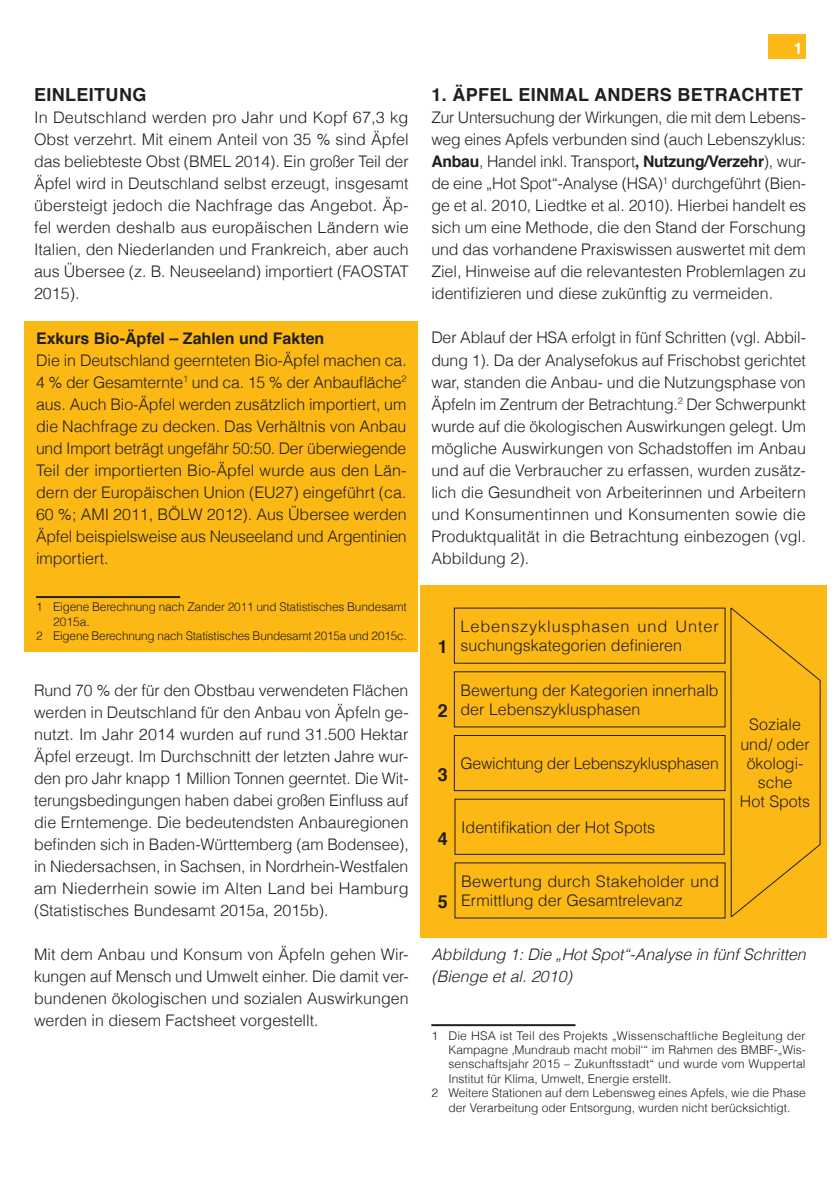
<style>
.page{position:relative;width:840px;height:1191px;background:#fff}
.page>*{position:absolute;margin:0;border:0;box-sizing:border-box;transform-origin:0 0}
.Abbildung_H3{font:700 18px "Helvetica";letter-spacing:.02em;color:#231f20}
.Text{font:300 16px/22px "Helvetica";color:#231f20;text-align:justify}
.Exkurs_Text{font:300 16px/22px "Helvetica";letter-spacing:-.01em;color:#231f20;text-align:justify}
.Abbildung_Text{font:300 16px/19.2px "Helvetica";color:#231f20}
.Berschriftung_Abbild{font:italic 300 16px/22px "Helvetica";letter-spacing:-.005em;color:#231f20}
.Exkurs_Headline{font:700 16px "Helvetica";color:#231f20}
.Numerierung{font:700 16px "Helvetica";color:#fff}
.Fußnote_-_flüchtig{font:300 12px/14.4px "Helvetica";color:#231f20;text-align:justify}
.s1{font-weight:700}
</style>
<div class="page">
<div style="left:767px;top:34px;width:38px;height:24px;background:#fcb814"></div>
<hr style="left:431px;top:1024px;width:144px;height:2px;background:#231f20">
<div style="left:25px;top:321px;width:393px;height:330px;background:#fcb814"></div>
<hr style="left:36px;top:596px;width:144px;height:2px;background:#231f20">
<div style="left:419px;top:585px;width:407px;height:352px;background:#fcb814"></div>
<div style="left:453px;top:735px;width:272px;height:56px;border:1px solid #231f20"></div>
<div style="left:454px;top:798px;width:270px;height:57px;border:1px solid #231f20"></div>
<hr style="left:418px;top:536px;width:2px;height:577px;background:#fff">
<svg style="left:730px;top:607px;width:90px;height:311px"></svg>
<h3 class="Abbildung_H3" style="left:34px;top:81px;width:114px">EINLEITUNG</h3>
<p class="Text" style="left:34px;top:106px;width:376px">In Deutschland werden pro Jahr und Kopf 67,3 kg Obst verzehrt. Mit einem Anteil von 35 % sind Äpfel das beliebteste Obst (BMEL 2014). Ein großer Teil der Äpfel wird in Deutschland selbst erzeugt, insgesamt übersteigt jedoch die Nachfrage das Angebot. Äp&shy;fel werden deshalb aus europäischen Ländern wie Italien, den Niederlanden und Frankreich, aber auch aus Übersee (z. B. Neuseeland) importiert (FAOSTAT 2015).</p>
<p class="Exkurs_Headline" style="left:36px;top:325px;width:290px">Exkurs Bio-Äpfel – Zahlen und Fakten</p>
<p class="Exkurs_Text" style="left:36px;top:348px;width:372px">Die in Deutschland geernteten Bio-Äpfel machen ca.<br>4 % der Gesamternte<sup>1</sup> und ca. 15 % der Anbaufläche<sup>2 </sup>aus. Auch Bio-Äpfel werden zusätzlich importiert, um die Nachfrage zu decken. Das Verhältnis von Anbau und Import beträgt ungefähr 50:50. Der überwiegende Teil der importierten Bio-Äpfel wurde aus den Län&shy;dern der Europäischen Union (EU27) eingeführt (ca.<br>60 %; AMI 2011, BÖLW 2012). Aus Übersee werden Äpfel beispielsweise aus Neuseeland und Argentinien importiert.</p>
<p class="Fußnote_-_flüchtig" style="left:53px;top:599px;width:355px;text-indent:-17px">1 Eigene Berechnung nach Zander 2011 und Statistisches Bundesamt<br>2015a.</p>
<p class="Fußnote_-_flüchtig" style="left:36px;top:628px;width:372px">2 Eigene Berechnung nach Statistisches Bundesamt 2015a und 2015c.</p>
<p class="Text" style="left:34px;top:678px;width:376px">Rund 70 % der für den Obstbau verwendeten Flächen werden in Deutschland für den Anbau von Äpfeln ge&shy;nutzt. Im Jahr 2014 wurden auf rund 31.500 Hektar Äpfel erzeugt. Im Durchschnitt der letzten Jahre wur&shy;den pro Jahr knapp 1 Million Tonnen geerntet. Die Wit&shy;terungsbedingungen haben dabei großen Einfluss auf die Erntemenge. Die bedeutendsten Anbauregionen befinden sich in Baden-Württemberg (am Bodensee), in Niedersachsen, in Sachsen, in Nordrhein-Westfalen am Niederrhein sowie im Alten Land bei Hamburg (Statistisches Bundesamt 2015a, 2015b).</p>
<p class="Text" style="left:34px;top:942px;width:376px">Mit dem Anbau und Konsum von Äpfeln gehen Wir&shy;kungen auf Mensch und Umwelt einher. Die damit ver&shy;bundenen ökologischen und sozialen Auswirkungen werden in diesem Factsheet vorgestellt.</p>
<p class="Numerierung" style="left:793px;top:35px;width:10px">1</p>
<h3 class="Abbildung_H3" style="left:431px;top:81px;width:373px">1. ÄPFEL EINMAL ANDERS BETRACHTET</h3>
<p class="Text" style="left:431px;top:106px;width:376px">Zur Untersuchung der Wirkungen, die mit dem Lebens&shy;weg eines Apfels verbunden sind (auch Lebenszyklus:<br><span class="s1">Anbau</span>, Handel inkl. Transport<span class="s1">, Nutzung/Verzehr</span>), wur&shy;de eine „Hot Spot“-Analyse (HSA)<sup>1</sup> durchgeführt (Bien&shy;ge et al. 2010, Liedtke et al. 2010). Hierbei handelt es sich um eine Methode, die den Stand der Forschung und das vorhandene Praxiswissen auswertet mit dem Ziel, Hinweise auf die relevantesten Problemlagen zu identifizieren und diese zukünftig zu vermeiden.</p>
<p class="Text" style="left:431px;top:326px;width:376px">Der Ablauf der HSA erfolgt in fünf Schritten (vgl. Abbil&shy;dung 1). Da der Analysefokus auf Frischobst gerichtet war, standen die Anbau- und die Nutzungsphase von Äpfeln im Zentrum der Betrachtung.<sup>2</sup> Der Schwerpunkt wurde auf die ökologischen Auswirkungen gelegt. Um mögliche Auswirkungen von Schadstoffen im Anbau und auf die Verbraucher zu erfassen, wurden zusätz&shy;lich die Gesundheit von Arbeiterinnen und Arbeitern und Konsumentinnen und Konsumenten sowie die Produktqualität in die Betrachtung einbezogen (vgl.<br>Abbildung 2).</p>
<p class="Abbildung_H3" style="left:437px;top:632px;width:12px">1</p>
<p class="Abbildung_H3" style="left:437px;top:696px;width:12px">2</p>
<p class="Abbildung_Text" style="left:460px;top:616px;width:260px">Lebenszyklusphasen und Unter suchungskategorien definieren</p>
<p class="Abbildung_Text" style="left:460px;top:679px;width:259px">Bewertung der Kategorien innerhalb der Lebenszyklusphasen</p>
<p class="Abbildung_H3" style="left:437px;top:759px;width:12px">3</p>
<p class="Abbildung_Text" style="left:460px;top:752px;width:260px">Gewichtung der Lebenszyklusphasen</p>
<p class="Abbildung_H3" style="left:437px;top:824px;width:12px">4</p>
<p class="Abbildung_H3" style="left:437px;top:887px;width:12px">5</p>
<p class="Abbildung_Text" style="left:461px;top:816px;width:195px">Identifikation der Hot Spots</p>
<p class="Abbildung_Text" style="left:461px;top:870px;width:259px">Bewertung durch Stakeholder und<br>Ermittlung der Gesamtrelevanz</p>
<p class="Abbildung_Text" style="left:739px;top:714px;width:72px;text-align:center">Soziale und/ oder ökologi&shy;sche<br>Hot Spots</p>
<p class="Berschriftung_Abbild" style="left:431px;top:942px;width:376px">Abbildung 1: Die „Hot Spot“-Analyse in fünf Schritten (Bienge et al. 2010)</p>
<p class="Fußnote_-_flüchtig" style="left:448px;top:1027px;width:359px;text-indent:-17px">1 Die HSA ist Teil des Projekts „Wissenschaftliche Begleitung der Kampagne ‚Mundraub macht mobil‘“ im Rahmen des BMBF-„Wis&shy;senschaftsjahr 2015 – Zukunftsstadt“ und wurde vom Wuppertal Institut für Klima, Umwelt, Energie erstellt.</p>
<p class="Fußnote_-_flüchtig" style="left:431px;top:1085px;width:376px;text-align:center">2 Weitere Stationen auf dem Lebensweg eines Apfels, wie die Phase der Verarbeitung oder Entsorgung, wurden nicht berücksichtigt.</p>
</div>
